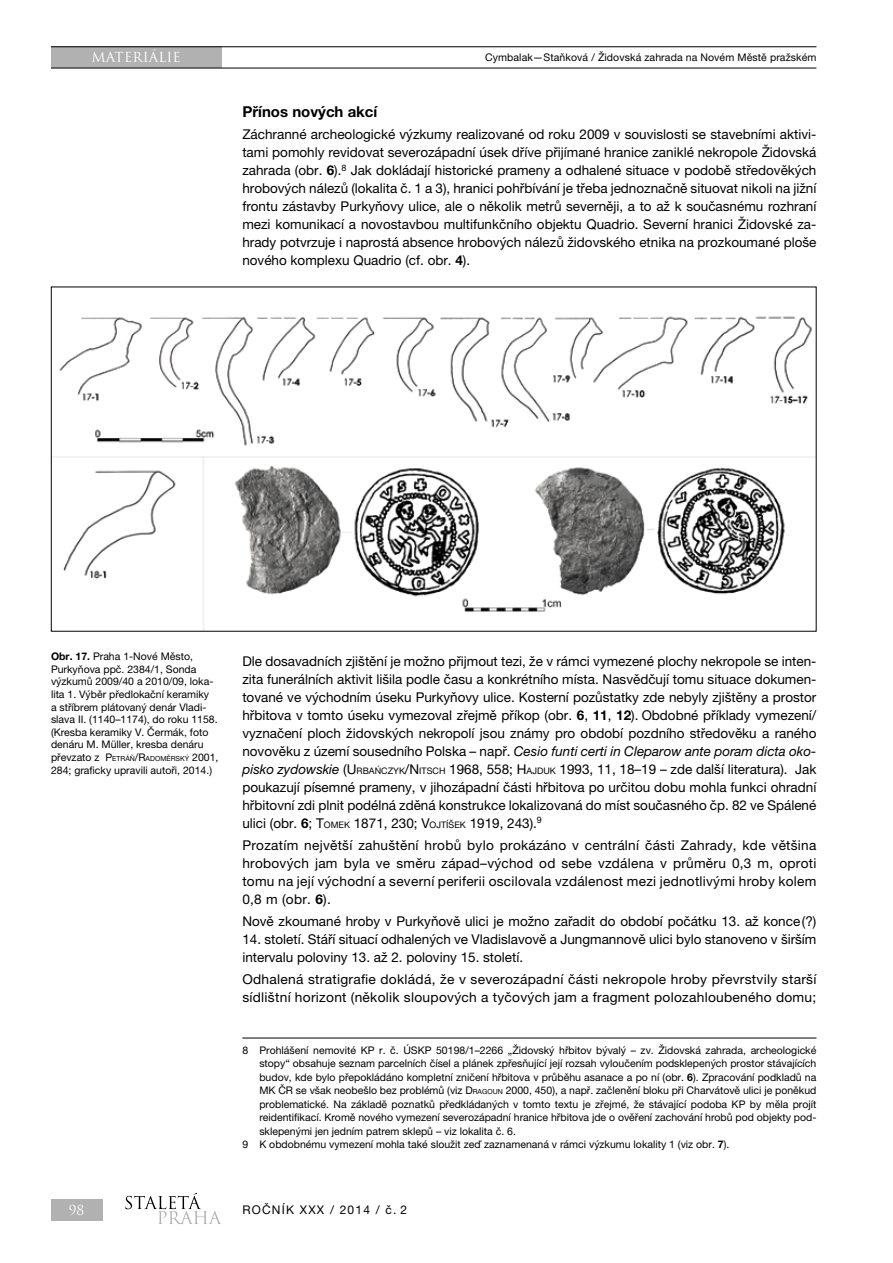
<style>
.page{position:relative;width:893px;height:1263px;background:#fff}
.page>*{position:absolute;margin:0;border:0;box-sizing:border-box;transform-origin:0 0}
.t1{font:700 15px "Helvetica Neue LT Pro";color:#000}
.t2{font:13.5px/18px "Helvetica Neue LT Pro";color:#000;text-align:justify}
.t3{font:13.5px/18px "Helvetica Neue LT Pro";letter-spacing:.02em;color:#000}
.t4{font:13.5px "Trajan Pro";letter-spacing:.01em;color:#fff}
.t5{font:12px "Helvetica Neue LT Pro";letter-spacing:.1em;color:#000}
.t6{font:10.5px/12.6px "Helvetica Neue LT Pro";color:#000}
.s1{font-weight:700}
.s2{font-family:"Helvetica Neue LT Pro Roman SC666"}
.s3{font-family:"Helvetica Neue LT Pro Roman SC666";font-size:7.05px}
.s4{font-style:italic}
.s5{font-family:"Helvetica Neue LT Pro Roman SC666";font-size:9px}
</style>
<div class="page">
<div style="left:51px;top:47px;width:170px;height:21px;background:#b1b1b1"></div>
<div style="left:51px;top:1199px;width:51px;height:21px;background:#b1b1b1"></div>
<hr style="left:51px;top:46px;width:765px;height:1px;background:#000">
<hr style="left:51px;top:68px;width:765px;height:1px;background:#000">
<svg style="left:125px;top:1193px;width:96px;height:31px"></svg>
<hr style="left:242px;top:1038px;width:574px;height:1px;background:#000">
<img style="left:53px;top:316px;width:761px;height:313px">
<p class="t4" style="left:91px;top:49px;width:91px">MATERIÁLIE</p>
<p class="t6" style="left:485px;top:51px;width:333px">Cymbalak—Staňková / Židovská zahrada na Novém Městě pražském</p>
<p class="t1" style="left:242px;top:102px;width:137px">Přínos nových akcí</p>
<p class="t2" style="left:242px;top:125px;width:576px">Záchranné archeologické výzkumy realizované od roku 2009 v souvislosti se stavebními aktivi&shy;tami pomohly revidovat severozápadní úsek dříve přijímané hranice zaniklé nekropole Židovská zahrada (obr. <span class="s1">6</span>).<sup>8</sup> Jak dokládají historické prameny a odhalené situace v podobě středověkých hrobových nálezů (lokalita č. 1 a 3), hranici pohřbívání je třeba jednoznačně situovat nikoli na jižní frontu zástavby Purkyňovy ulice, ale o několik metrů severněji, a to až k současnému rozhraní mezi komunikací a novostavbou multifunkčního objektu Quadrio. Severní hranici Židovské za&shy;hrady potvrzuje i naprostá absence hrobových nálezů židovského etnika na prozkoumané ploše nového komplexu Quadrio (cf. obr. <span class="s1">4</span>).</p>
<p class="t6" style="left:51px;top:650px;width:169px"><span class="s1">Obr. 17.</span> Praha 1-Nové Město, Purkyňova ppč. 2384/1, Sonda výzkumů 2009/40 a 2010/09, loka&shy;lita 1. Výběr předlokační keramiky<br>a stříbrem plátovaný denár Vladi&shy;slava II. (1140–1174), do roku 1158. (Kresba keramiky V. Čermák, foto denáru M. Müller, kresba denáru převzato z <span class="s2">P</span><span class="s3">ETRÁŇ</span><span class="s2">/R</span><span class="s3">ADOMĚRSKÝ</span> 2001, 284; graficky upravili autoři, 2014.)</p>
<p class="t4" style="left:69px;top:1201px;width:17px">98</p>
<p class="t2" style="left:242px;top:652px;width:576px">Dle dosavadních zjištění je možno přijmout tezi, že v rámci vymezené plochy nekropole se inten&shy;zita funerálních aktivit lišila podle času a konkrétního místa. Nasvědčují tomu situace dokumen&shy;tované ve východním úseku Purkyňovy ulice. Kosterní pozůstatky zde nebyly zjištěny a prostor hřbitova v tomto úseku vymezoval zřejmě příkop (obr. <span class="s1">6</span>, <span class="s1">11</span>, <span class="s1">12</span>). Obdobné příklady vymezení/ vyznačení ploch židovských nekropolí jsou známy pro období pozdního středověku a raného novověku z území sousedního Polska – např. <span class="s4">Cesio funti certi in Cleparow ante poram dicta oko&shy;pisko zydowskie</span> (<span class="s2">U</span> <span class="s5">RBAŃCZYK</span><span class="s2">/N</span> <span class="s5">ITSCH</span> 1968, 558; <span class="s2">H</span><span class="s5">AJDUK</span> 1993, 11, 18–19 – zde další literatura). Jak poukazují písemné prameny, v jihozápadní části hřbitova po určitou dobu mohla funkci ohradní hřbitovní zdi plnit podélná zděná konstrukce lokalizovaná do míst současného čp. 82 ve Spálené ulici (obr. <span class="s1">6</span>; <span class="s2">T</span><span class="s5">OMEK</span> 1871, 230; <span class="s2">V</span><span class="s5">OJTÍŠEK</span> 1919, 243).<sup>9</sup></p>
<p class="t2" style="left:242px;top:836px;width:576px">Prozatím největší zahuštění hrobů bylo prokázáno v centrální části Zahrady, kde většina hrobových jam byla ve směru západ–východ od sebe vzdálena v průměru 0,3 m, oproti tomu na její východní a severní periferii oscilovala vzdálenost mezi jednotlivými hroby kolem 0,8 m (obr. <span class="s1">6</span>).</p>
<p class="t2" style="left:242px;top:912px;width:576px">Nově zkoumané hroby v Purkyňově ulici je možno zařadit do období počátku 13. až konce(?)</p>
<p class="t2" style="left:242px;top:930px;width:576px">14. století. Stáří situací odhalených ve Vladislavově a Jungmannově ulici bylo stanoveno v širším intervalu poloviny 13. až 2. poloviny 15. století.</p>
<p class="t3" style="left:242px;top:970px;width:576px">Odhalená stratigrafie dokládá, že v severozápadní části nekropole hroby převrstvily starší sídlištní horizont (několik sloupových a tyčových jam a fragment polozahloubeného domu;</p>
<p class="t6" style="left:242px;top:1043px;width:575px">8 Prohlášení nemovité KP r. č. ÚSKP 50198/1–2266 „Židovský hřbitov bývalý – zv. Židovská zahrada, archeologické</p>
<p class="t6" style="left:259px;top:1057px;width:559px">stopy“ obsahuje seznam parcelních čísel a plánek zpřesňující její rozsah vyloučením podsklepených prostor stávajících</p>
<p class="t6" style="left:259px;top:1070px;width:559px">budov, kde bylo přepokládáno kompletní zničení hřbitova v průběhu asanace a po ní (obr. <span class="s1">6</span>). Zpracování podkladů na</p>
<p class="t6" style="left:259px;top:1084px;width:559px">MK ČR se však neobešlo bez problémů (viz <span class="s2">D</span> <span class="s3">RAGOUN</span> 2000, 450), a např. začlenění bloku při Charvátově ulici je poněkud</p>
<p class="t6" style="left:259px;top:1097px;width:559px">problematické. Na základě poznatků předkládaných v tomto textu je zřejmé, že stávající podoba KP by měla projít</p>
<p class="t6" style="left:259px;top:1111px;width:559px">reidentifikací. Kromě nového vymezení severozápadní hranice hřbitova jde o ověření zachování hrobů pod objekty pod-</p>
<p class="t6" style="left:259px;top:1124px;width:258px">sklepenými jen jedním patrem sklepů – viz lokalita č. 6.</p>
<p class="t6" style="left:242px;top:1138px;width:488px">9 K obdobnému vymezení mohla také sloužit zeď zaznamenaná v rámci výzkumu lokality 1 (viz obr. <span class="s1">7</span>).</p>
<p class="t5" style="left:242px;top:1203px;width:166px">ROČNÍK XXX / 2014 / č. 2</p>
</div>
